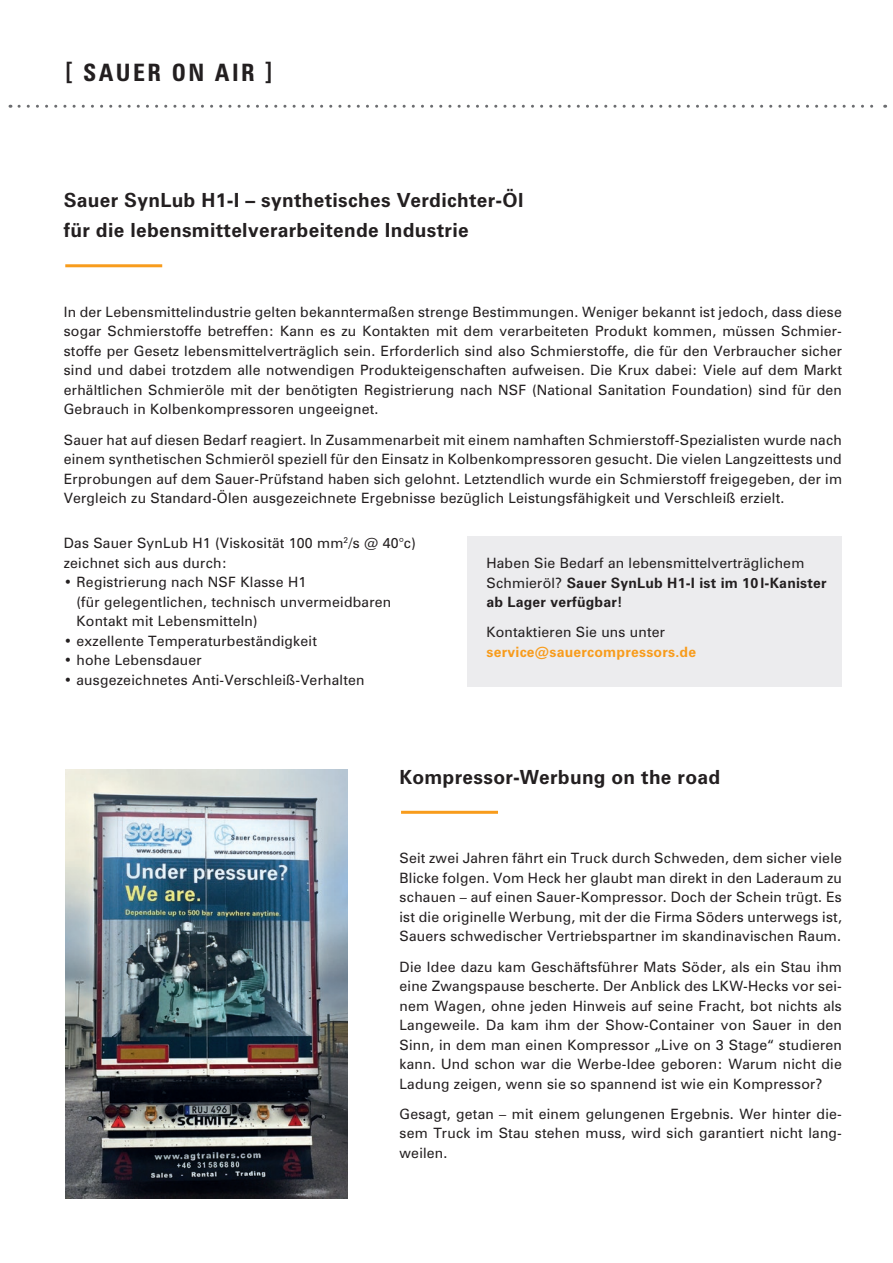
<style>
.page{position:relative;width:893px;height:1263px;background:#fff}
.page>*{position:absolute;margin:0;border:0;box-sizing:border-box;transform-origin:0 0}
.t1{font:700 condensed 24px "Zurich BT";letter-spacing:.1em;color:#231f20}
.t2{font:700 19.5px/30.2px "Zurich BT";letter-spacing:.015em;color:#231f20}
.t3{font:14.25px/19.5px "Zurich BT";letter-spacing:.015em;color:#231f20;text-align:justify}
.t4{font:700 14.25px "Zurich BT";letter-spacing:.015em;color:#f89c1c}
.s1{font-weight:700}
</style>
<div class="page">
<svg style="left:19px;top:105px;width:867px;height:3px"></svg>
<div style="left:468px;top:536px;width:374px;height:151px;background:#ececee"></div>
<hr style="left:65px;top:264px;width:97px;height:3px;background:#f89c1c">
<img style="left:65px;top:769px;width:283px;height:430px">
<hr style="left:401px;top:811px;width:97px;height:3px;background:#f89c1c">
<h1 class="t1" style="left:65px;top:58px;width:209px">[ SAUER ON AIR ]</h1>
<h2 class="t2" style="left:64px;top:185px;width:461px">Sauer SynLub H1-I – synthetisches Verdichter-Öl für die lebensmittelverarbeitende Industrie</h2>
<p class="t3" style="left:64px;top:302px;width:780px">In der Lebensmittelindustrie gelten bekanntermaßen strenge Bestimmungen. Weniger bekannt ist jedoch, dass diese sogar Schmierstoffe betreffen: Kann es zu Kontakten mit dem verarbeiteten Produkt kommen, müssen Schmier&shy;stoffe per Gesetz lebensmittelverträglich sein. Erforderlich sind also Schmierstoffe, die für den Verbraucher sicher sind und dabei trotzdem alle notwendigen Produkteigenschaften aufweisen. Die Krux dabei: Viele auf dem Markt erhältlichen Schmieröle mit der benötigten Registrierung nach NSF (National Sanitation Foundation) sind für den Gebrauch in Kolbenkompressoren ungeeignet.</p>
<p class="t3" style="left:64px;top:430px;width:780px">Sauer hat auf diesen Bedarf reagiert. In Zusammenarbeit mit einem namhaften Schmierstoff-Spezialisten wurde nach einem synthetischen Schmieröl speziell für den Einsatz in Kolbenkompressoren gesucht. Die vielen Langzeittests und Erprobungen auf dem Sauer-Prüfstand haben sich gelohnt. Letztendlich wurde ein Schmierstoff freigegeben, der im Vergleich zu Standard-Ölen ausgezeichnete Ergebnisse bezüglich Leistungsfähigkeit und Verschleiß erzielt.</p>
<p class="t3" style="left:64px;top:533px;width:354px">Das Sauer SynLub H1 (Viskosität 100 mm<sup>2</sup>/s @ 40°c) zeichnet sich aus durch:</p>
<p class="t3" style="left:77px;top:572px;width:316px;text-align:left;text-indent:-13px">• Registrierung nach NSF Klasse H1<br>(für gelegentlichen, technisch unvermeidbaren<br>Kontakt mit Lebensmitteln)</p>
<p class="t3" style="left:64px;top:631px;width:255px">• exzellente Temperaturbeständigkeit</p>
<p class="t3" style="left:64px;top:650px;width:139px">• hohe Lebensdauer</p>
<p class="t3" style="left:64px;top:670px;width:302px">• ausgezeichnetes Anti-Verschleiß-Verhalten</p>
<p class="t3" style="left:486px;top:553px;width:342px;text-align:left">Haben Sie Bedarf an lebensmittelverträglichem<br>Schmieröl? <span class="s1">Sauer SynLub H1-I ist im 10 l-Kanister ab Lager verfügbar!</span></p>
<p class="t3" style="left:486px;top:622px;width:180px">Kontaktieren Sie uns unter</p>
<p class="t4" style="left:486px;top:643px;width:211px">service@sauercompressors.de</p>
<h2 class="t2" style="left:400px;top:761px;width:322px">Kompressor-Werbung on the road</h2>
<p class="t3" style="left:400px;top:848px;width:444px">Seit zwei Jahren fährt ein Truck durch Schweden, dem sicher viele Blicke folgen. Vom Heck her glaubt man direkt in den Laderaum zu schauen – auf einen Sauer-Kompressor. Doch der Schein trügt. Es ist die originelle Werbung, mit der die Firma Söders unterwegs ist, Sauers schwedischer Vertriebspartner im skandinavischen Raum.</p>
<p class="t3" style="left:400px;top:956px;width:444px">Die Idee dazu kam Geschäftsführer Mats Söder, als ein Stau ihm eine Zwangspause bescherte. Der Anblick des LKW-Hecks vor sei&shy;nem Wagen, ohne jeden Hinweis auf seine Fracht, bot nichts als Langeweile. Da kam ihm der Show-Container von Sauer in den Sinn, in dem man einen Kompressor „Live on 3 Stage“ studieren kann. Und schon war die Werbe-Idee geboren: Warum nicht die Ladung zeigen, wenn sie so spannend ist wie ein Kompressor?</p>
<p class="t3" style="left:400px;top:1104px;width:444px">Gesagt, getan – mit einem gelungenen Ergebnis. Wer hinter die&shy;sem Truck im Stau stehen muss, wird sich garantiert nicht lang&shy;weilen.</p>
</div>
